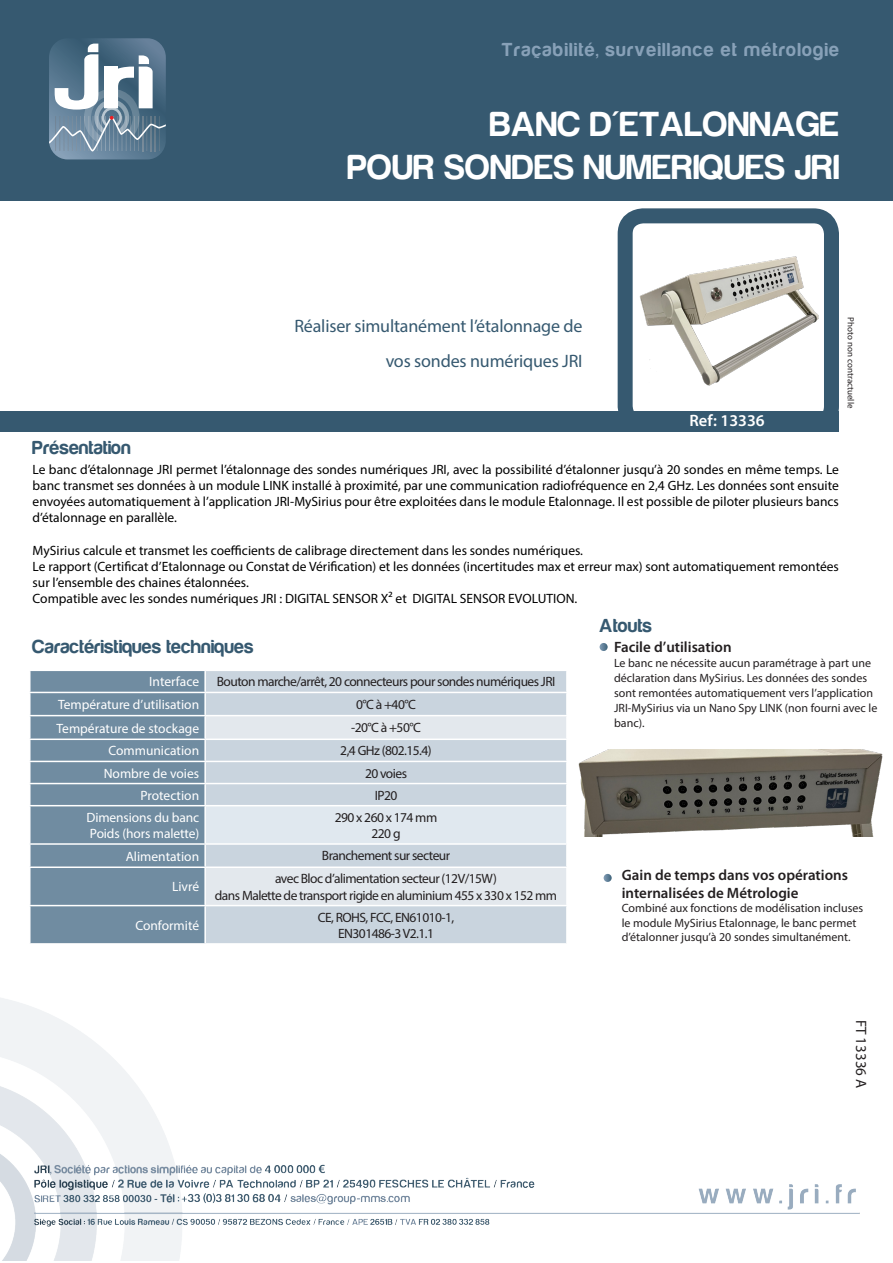
<style>
.page{position:relative;width:893px;height:1263px;background:#fff}
.page>*{position:absolute;margin:0;border:0;box-sizing:border-box;transform-origin:0 0}
.t1{font:36px "Harabara";letter-spacing:.02em;color:#fff}
.t2{font:19.5px "Harabara";letter-spacing:.02em;color:#365970}
.t3{font:19.5px "Harabara";letter-spacing:.08em;color:#88a1b8}
.t4{font:18px "Myriad Pro";letter-spacing:-.01em;color:#365970}
.t5{font:600 16.5px "Myriad Pro";color:#fff}
.t6{font:600 15px/18px "Myriad Pro";color:#231f20}
.t7{font:15px "Myriad Pro";color:#231f20}
.t8{font:13.5px/16.2px "Myriad Pro";color:#000;text-align:justify}
.t9{font:13.5px "Myriad Pro";letter-spacing:-.04em;color:#231f20}
.t10{font:13.5px "Myriad Pro";color:#fff}
.t11{font:12px/15px "Myriad Pro";color:#231f20}
.t12{font:9px "Myriad Pro";color:#231f20}
</style>
<div class="page">
<img style="left:0;top:998px;width:860px;height:262px">
<img style="left:639px;top:256px;width:180px;height:130px">
<div style="left:618px;top:208px;width:221px;height:224px;border:15px solid #365970;border-radius:18px"></div>
<div style="left:0;top:0;width:893px;height:201px;background:#365970"></div>
<svg style="left:49px;top:38px;width:117px;height:121px"></svg>
<div style="left:31px;top:671px;width:173px;height:272px;background:#708ca1"></div>
<div style="left:206px;top:671px;width:360px;height:272px;background:#c9d4de"></div>
<div style="left:205px;top:716px;width:362px;height:23px;background:#e3e8ed"></div>
<div style="left:205px;top:739px;width:362px;height:22px;background:#c9d4de"></div>
<svg style="left:206px;top:762px;width:360px;height:43px;background:#c9d4de"></svg>
<div style="left:205px;top:806px;width:362px;height:38px;background:#e0e8ef"></div>
<div style="left:205px;top:867px;width:362px;height:38px;background:#e3e8ed"></div>
<hr style="left:205px;top:692px;width:363px;height:1px;background:#fff">
<hr style="left:205px;top:715px;width:363px;height:1px;background:#fff">
<hr style="left:566px;top:716px;width:2px;height:22px;background:#fff">
<hr style="left:205px;top:738px;width:363px;height:2px;background:#fff">
<hr style="left:566px;top:740px;width:2px;height:21px;background:#fff">
<hr style="left:205px;top:761px;width:363px;height:1px;background:#fff">
<hr style="left:205px;top:783px;width:363px;height:1px;background:#fff">
<hr style="left:205px;top:805px;width:363px;height:1px;background:#fff">
<hr style="left:205px;top:843px;width:363px;height:2px;background:#fff">
<hr style="left:205px;top:866px;width:363px;height:2px;background:#fff">
<hr style="left:205px;top:905px;width:363px;height:1px;background:#fff">
<hr style="left:29px;top:692px;width:176px;height:1px;background:#fff">
<hr style="left:29px;top:715px;width:176px;height:1px;background:#fff">
<hr style="left:204px;top:716px;width:2px;height:22px;background:#fff">
<hr style="left:29px;top:738px;width:176px;height:2px;background:#fff">
<hr style="left:204px;top:740px;width:2px;height:21px;background:#fff">
<hr style="left:29px;top:761px;width:176px;height:1px;background:#fff">
<hr style="left:29px;top:783px;width:176px;height:1px;background:#fff">
<hr style="left:29px;top:805px;width:176px;height:1px;background:#fff">
<hr style="left:29px;top:843px;width:176px;height:2px;background:#fff">
<hr style="left:29px;top:866px;width:176px;height:2px;background:#fff">
<hr style="left:29px;top:905px;width:176px;height:1px;background:#fff">
<hr style="left:204px;top:806px;width:2px;height:37px;background:#fff">
<hr style="left:566px;top:806px;width:2px;height:37px;background:#fff">
<hr style="left:204px;top:868px;width:2px;height:37px;background:#fff">
<hr style="left:566px;top:868px;width:2px;height:37px;background:#fff">
<svg style="left:600px;top:643px;width:8px;height:8px"></svg>
<div style="left:0;top:411px;width:839px;height:21px;background:#365970"></div>
<img style="left:578px;top:749px;width:305px;height:87px">
<svg style="left:604px;top:874px;width:8px;height:8px"></svg>
<p class="t3" style="left:502px;top:39px;width:339px">Traçabilité, surveillance et métrologie</p>
<p class="t1" style="left:490px;top:105px;width:351px">BANC D'ETALONNAGE</p>
<p class="t1" style="left:348px;top:148px;width:493px">POUR SONDES NUMERIQUES JRI</p>
<p class="t2" style="left:33px;top:437px;width:100px">Présentation</p>
<p class="t4" style="left:294px;top:315px;width:290px">Réaliser simultanément l’étalonnage de</p>
<p class="t4" style="left:386px;top:350px;width:198px">vos sondes numériques JRI</p>
<p class="t5" style="left:689px;top:410px;width:77px">Ref: 13336</p>
<p class="t8" style="left:33px;top:461px;width:808px">Le banc d’étalonnage JRI permet l’étalonnage des sondes numériques JRI, avec la possibilité d’étalonner jusqu’à 20 sondes en même temps. Le banc transmet ses données à un module LINK installé à proximité, par une communication radiofréquence en 2,4 GHz. Les données sont ensuite envoyées automatiquement à l’application JRI-MySirius pour être exploitées dans le module Etalonnage. Il est possible de piloter plusieurs bancs d’étalonnage en parallèle.</p>
<p class="t8" style="left:33px;top:542px;width:552px">MySirius calcule et transmet les coefficients de calibrage directement dans les sondes numériques.</p>
<p class="t8" style="left:33px;top:558px;width:808px">Le rapport (Certificat d’Etalonnage ou Constat de Vérification) et les données (incertitudes max et erreur max) sont automatiquement remontées sur l’ensemble des chaines étalonnées.</p>
<p class="t8" style="left:33px;top:591px;width:546px">Compatible avec les sondes numériques JRI : DIGITAL SENSOR X² et DIGITAL SENSOR EVOLUTION.</p>
<p class="t12" style="left:856px;top:317px;width:92px;rotate:90deg">Photo non contractuelle</p>
<p class="t2" style="left:33px;top:637px;width:222px">Caractéristiques techniques</p>
<p class="t10" style="left:149px;top:674px;width:51px">Interface</p>
<p class="t9" style="left:217px;top:674px;width:340px">Bouton marche/arrêt, 20 connecteurs pour sondes numériques JRI</p>
<p class="t10" style="left:58px;top:696px;width:143px">Température d’utilisation</p>
<p class="t9" style="left:356px;top:696px;width:61px">0°C à +40°C</p>
<p class="t10" style="left:57px;top:720px;width:144px">Température de stockage</p>
<p class="t9" style="left:351px;top:719px;width:71px">-20°C à +50°C</p>
<p class="t10" style="left:108px;top:742px;width:92px">Communication</p>
<p class="t9" style="left:340px;top:742px;width:93px">2,4 GHz (802.15.4)</p>
<p class="t10" style="left:104px;top:765px;width:97px">Nombre de voies</p>
<p class="t9" style="left:365px;top:765px;width:43px">20 voies</p>
<p class="t10" style="left:141px;top:787px;width:60px">Protection</p>
<p class="t9" style="left:375px;top:787px;width:24px">IP20</p>
<p class="t10" style="left:87px;top:809px;width:114px">Dimensions du banc</p>
<p class="t10" style="left:90px;top:825px;width:111px">Poids (hors malette)</p>
<p class="t9" style="left:335px;top:809px;width:104px">290 x 260 x 174 mm</p>
<p class="t9" style="left:372px;top:825px;width:31px">220 g</p>
<p class="t10" style="left:126px;top:848px;width:75px">Alimentation</p>
<p class="t9" style="left:322px;top:847px;width:130px">Branchement sur secteur</p>
<p class="t10" style="left:172px;top:879px;width:29px">Livré</p>
<p class="t9" style="left:275px;top:870px;width:223px">avec Bloc d’alimentation secteur (12V/15W)</p>
<p class="t9" style="left:215px;top:887px;width:344px">dans Malette de transport rigide en aluminium 455 x 330 x 152 mm</p>
<p class="t10" style="left:135px;top:917px;width:65px">Conformité</p>
<p class="t9" style="left:318px;top:909px;width:138px">CE, ROHS, FCC, EN61010-1,</p>
<p class="t9" style="left:338px;top:925px;width:97px">EN301486-3 V2.1.1</p>
<p class="t2" style="left:600px;top:615px;width:54px">Atouts</p>
<p class="t6" style="left:614px;top:637px;width:119px">Facile d’utilisation</p>
<p class="t11" style="left:614px;top:655px;width:265px">Le banc ne nécessite aucun paramétrage à part une déclaration dans MySirius. Les données des sondes sont remontées automatiquement vers l’application JRI-MySirius via un Nano Spy LINK (non fourni avec le banc).</p>
<p class="t6" style="left:622px;top:865px;width:228px">Gain de temps dans vos opérations internalisées de Métrologie</p>
<p class="t11" style="left:622px;top:901px;width:243px;line-height:14.4px">Combiné aux fonctions de modélisation incluses le module MySirius Etalonnage, le banc permet d’étalonner jusqu’à 20 sondes simultanément.</p>
<p class="t7" style="left:870px;top:1019px;width:70px;rotate:90deg">FT 13336 A</p>
</div>
